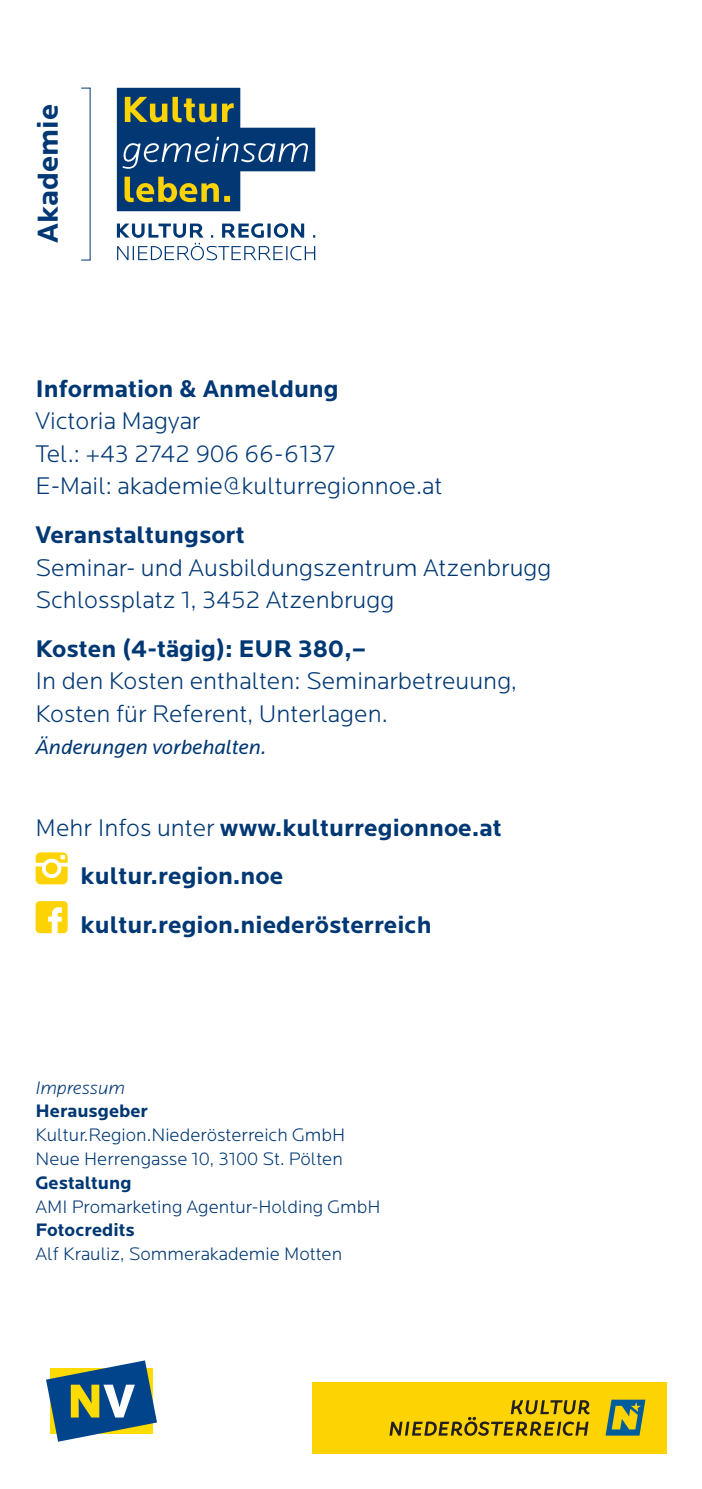
<style>
.page{position:relative;width:702px;height:1489px;background:#fff}
.page>*{position:absolute;margin:0;border:0;box-sizing:border-box;transform-origin:0 0}
.t1{font:700 30px "Locator";color:#013874}
.t2{font:300 25px/32.5px "Locator";color:#013874}
.t3{font:700 25px/48.8px "Locator";color:#013874}
.t4{font:italic 21.25px "Locator";color:#013874}
.t5{font:300 18.75px/23.8px "Locator";color:#013874}
.t6{font:700 18.75px "Locator";color:#013874}
.t7{font:italic 300 18.75px "Locator";color:#013874}
.s1{font-weight:300}
</style>
<div class="page">
<svg style="left:117px;top:88px;width:198px;height:123px"></svg>
<svg style="left:117px;top:223px;width:198px;height:37px"></svg>
<hr style="left:90px;top:88px;width:1px;height:172px;background:#013874">
<svg style="left:36px;top:852px;width:32px;height:32px"></svg>
<div style="left:46px;top:862px;width:12px;height:12px;background:#fed304;border-radius:50%"></div>
<svg style="left:36px;top:901px;width:32px;height:32px"></svg>
<svg style="left:46px;top:1360px;width:111px;height:81px"></svg>
<div style="left:312px;top:1381px;width:354px;height:72px;background:#fed304"></div>
<svg style="left:605px;top:1399px;width:40px;height:36px"></svg>
<svg style="left:389px;top:1400px;width:200px;height:35px"></svg>
<p class="t1" style="left:30px;top:243px;width:140px;rotate:-90deg">Akademie</p>
<p class="t3" style="left:35px;top:364px;width:305px">Information &amp; Anmeldung</p>
<p class="t2" style="left:35px;top:404px;width:408px">Victoria Magyar<br>Tel.: +43 2742 906 66-6137<br>E-Mail: akademie@kulturregionnoe.at</p>
<p class="t3" style="left:35px;top:511px;width:211px">Veranstaltungsort</p>
<p class="t2" style="left:35px;top:551px;width:517px">Seminar- und Ausbildungszentrum Atzenbrugg<br>Schlossplatz 1, 3452 Atzenbrugg</p>
<p class="t3" style="left:35px;top:624px;width:332px">Kosten (4-tägig): EUR 380,–</p>
<p class="t2" style="left:35px;top:664px;width:483px">In den Kosten enthalten: Seminarbetreuung,<br>Kosten für Referent, Unterlagen.</p>
<p class="t4" style="left:35px;top:735px;width:232px">Änderungen vorbehalten.</p>
<p class="t3" style="left:81px;top:803px;width:422px;text-indent:-45px"><span class="s1">Mehr Infos unter</span> www.kulturregionnoe.at kultur.region.noe kultur.region.niederösterreich</p>
<p class="t7" style="left:35px;top:1077px;width:91px">Impressum</p>
<p class="t6" style="left:35px;top:1100px;width:114px">Herausgeber</p>
<p class="t5" style="left:35px;top:1122px;width:311px">Kultur.Region.Niederösterreich GmbH<br>Neue Herrengasse 10, 3100 St. Pölten</p>
<p class="t6" style="left:35px;top:1171px;width:98px">Gestaltung</p>
<p class="t5" style="left:35px;top:1194px;width:347px">AMI Promarketing Agentur-Holding GmbH</p>
<p class="t6" style="left:35px;top:1218px;width:101px">Fotocredits</p>
<p class="t5" style="left:35px;top:1241px;width:308px">Alf Krauliz, Sommerakademie Motten</p>
</div>
